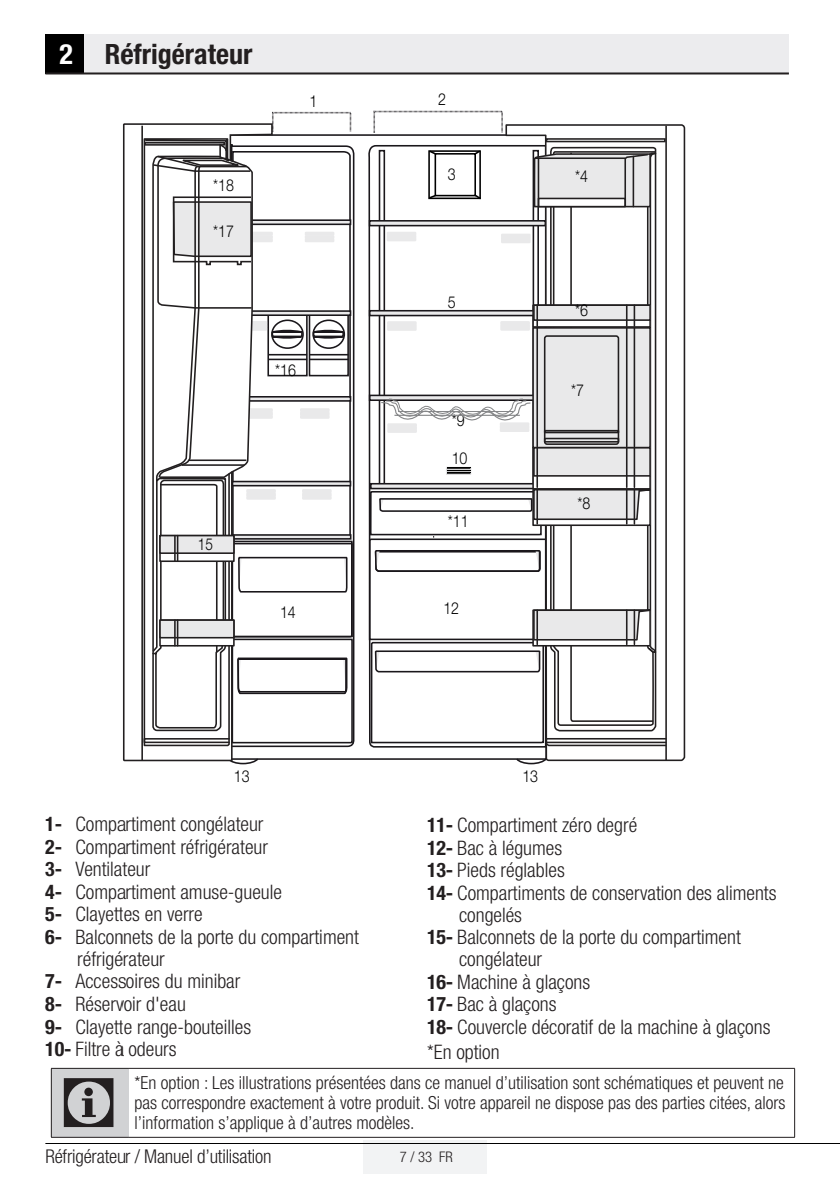
<style>
.page{position:relative;width:840px;height:1191px;background:#fff}
.page>*{position:absolute;margin:0;border:0;box-sizing:border-box;transform-origin:0 0}
.semboller{font:72px "ZIWARNUN";color:#231f20}
.Unite_Baslik{font:700 condensed 28px "Helvetica Neue LT Pro";color:#231f20}
.buzdolabı_maddeler{font:300 condensed 20px/22px "Helvetica Neue LT Pro";color:#231f20}
.Normal_Yazi__10pt{font:300 condensed 20px "Helvetica Neue LT Pro";color:#231f20}
.t1{font:300 condensed 19px "Helvetica Neue LT Pro";letter-spacing:-.01em;color:#231f20}
.Girintili_Yazi_uyari{font:300 condensed 18px/20px "Helvetica Neue LT Pro";color:#231f20;text-align:justify}
.t2{font:300 16.4px "Helvetica Neue LT Pro";color:#000;scale:.86 1}
.t3{font:300 16.4px "Helvetica Neue LT Pro";color:#000;scale:.82 1}
.t4{font:300 condensed 14.6px "Helvetica Neue LT Pro";color:#231f20}
.s1{color:#fff}
.s2{font-weight:700}
</style>
<div class="page">
<div style="left:363px;top:1140px;width:123px;height:33px;background:#f2f3f4"></div>
<hr style="left:45px;top:1143px;width:794px;height:1px;background:#000">
<div style="left:45px;top:34px;width:40px;height:40px;background:#000"></div>
<div style="left:85px;top:34px;width:703px;height:40px;background:#ececee"></div>
<hr style="left:45px;top:72px;width:743px;height:2px;background:#231f20">
<div style="left:51px;top:1068px;width:78px;height:69px;background:#d1d2d4"></div>
<hr style="left:51px;top:1137px;width:78px;height:1px;background:#231f20">
<hr style="left:129px;top:1137px;width:665px;height:1px;background:#231f20">
<hr style="left:51px;top:1068px;width:78px;height:1px;background:#231f20">
<hr style="left:51px;top:1068px;width:1px;height:69px;background:#231f20">
<hr style="left:129px;top:1068px;width:665px;height:1px;background:#231f20">
<hr style="left:793px;top:1068px;width:1px;height:69px;background:#231f20">
<svg style="left:273px;top:134px;width:231px;height:614px"></svg>
<svg style="left:231px;top:758px;width:312px;height:7px"></svg>
<div style="left:355px;top:143px;width:11px;height:611px;background:#fff"></div>
<svg style="left:123px;top:123px;width:150px;height:639px"></svg>
<svg style="left:504px;top:124px;width:180px;height:638px"></svg>
<hr style="left:141px;top:126px;width:2px;height:634px;background:#221f20">
<svg style="left:143px;top:137px;width:87px;height:610px"></svg>
<div style="left:144px;top:142px;width:81px;height:4px;border:2px solid #221f20"></div>
<svg style="left:151px;top:145px;width:204px;height:599px"></svg>
<hr style="left:174px;top:620px;width:2px;height:26px;background:#221f20">
<div style="left:143px;top:738px;width:87px;height:5px;border:2px solid #221f20"></div>
<hr style="left:665px;top:126px;width:1px;height:635px;background:#221f20">
<div style="left:545px;top:138px;width:120px;height:4px;border:2px solid #221f20"></div>
<svg style="left:372px;top:110px;width:131px;height:25px"></svg>
<svg style="left:271px;top:111px;width:81px;height:23px"></svg>
<svg style="left:367px;top:149px;width:309px;height:598px"></svg>
<p class="Unite_Baslik" style="left:60px;top:37px;width:194px"><span class="s1">2</span> Réfrigérateur</p>
<p class="t2" style="left:213px;top:175px;width:26px">*18</p>
<p class="t2" style="left:213px;top:221px;width:26px">*17</p>
<p class="t2" style="left:309px;top:91px;width:11px">1</p>
<p class="t2" style="left:275px;top:360px;width:26px">*16</p>
<p class="t3" style="left:198px;top:534px;width:20px">15</p>
<p class="t2" style="left:280px;top:602px;width:20px">14</p>
<p class="t2" style="left:234px;top:765px;width:20px">13</p>
<p class="buzdolabı_maddeler" style="left:45px;top:812px;width:220px"><span class="s2">1-</span> Compartiment congélateur</p>
<p class="buzdolabı_maddeler" style="left:45px;top:835px;width:224px"><span class="s2">2-</span> Compartiment réfrigérateur</p>
<p class="buzdolabı_maddeler" style="left:45px;top:858px;width:107px"><span class="s2">3-</span> Ventilateur</p>
<p class="buzdolabı_maddeler" style="left:45px;top:880px;width:238px"><span class="s2">4-</span> Compartiment amuse-gueule</p>
<p class="buzdolabı_maddeler" style="left:45px;top:903px;width:159px"><span class="s2">5-</span> Clayettes en verre</p>
<p class="buzdolabı_maddeler" style="left:77px;top:925px;width:283px;text-indent:-32px"><span class="s2">6-</span> Balconnets de la porte du compartiment réfrigérateur</p>
<p class="buzdolabı_maddeler" style="left:45px;top:970px;width:196px"><span class="s2">7-</span> Accessoires du minibar</p>
<p class="buzdolabı_maddeler" style="left:45px;top:992px;width:142px"><span class="s2">8-</span> Réservoir d'eau</p>
<p class="buzdolabı_maddeler" style="left:45px;top:1015px;width:207px"><span class="s2">9-</span> Clayette range-bouteilles</p>
<p class="buzdolabı_maddeler" style="left:45px;top:1038px;width:133px"><span class="s2">10-</span> Filtre à odeurs</p>
<p class="t2" style="left:438px;top:89px;width:11px">2</p>
<p class="t2" style="left:447px;top:164px;width:11px">3</p>
<p class="t2" style="left:575px;top:166px;width:17px">*4</p>
<p class="t2" style="left:447px;top:292px;width:11px">5</p>
<p class="t2" style="left:451px;top:410px;width:17px">*9</p>
<p class="t2" style="left:451px;top:448px;width:20px">10</p>
<p class="t2" style="left:447px;top:511px;width:26px">*11</p>
<p class="t2" style="left:443px;top:598px;width:20px">12</p>
<p class="t2" style="left:575px;top:300px;width:17px">*6</p>
<p class="t2" style="left:570px;top:380px;width:17px">*7</p>
<p class="t2" style="left:577px;top:493px;width:17px">*8</p>
<p class="t2" style="left:522px;top:765px;width:20px">13</p>
<p class="buzdolabı_maddeler" style="left:427px;top:813px;width:211px"><span class="s2">11-</span> Compartiment zéro degré</p>
<p class="buzdolabı_maddeler" style="left:427px;top:836px;width:136px"><span class="s2">12-</span> Bac à légumes</p>
<p class="buzdolabı_maddeler" style="left:427px;top:859px;width:139px"><span class="s2">13-</span> Pieds réglables</p>
<p class="buzdolabı_maddeler" style="left:459px;top:881px;width:319px;text-indent:-32px"><span class="s2">14-</span> Compartiments de conservation des aliments congelés</p>
<p class="buzdolabı_maddeler" style="left:459px;top:926px;width:283px;text-indent:-32px"><span class="s2">15-</span> Balconnets de la porte du compartiment congélateur</p>
<p class="buzdolabı_maddeler" style="left:427px;top:970px;width:165px"><span class="s2">16-</span> Machine à glaçons</p>
<p class="buzdolabı_maddeler" style="left:427px;top:993px;width:131px"><span class="s2">17-</span> Bac à glaçons</p>
<p class="buzdolabı_maddeler" style="left:427px;top:1015px;width:344px"><span class="s2">18-</span> Couvercle décoratif de la machine à glaçons</p>
<p class="Normal_Yazi__10pt" style="left:427px;top:1040px;width:74px">*En option</p>
<p class="semboller" style="left:59px;top:1064px;width:63px">C</p>
<p class="Girintili_Yazi_uyari" style="left:134px;top:1072px;width:652px">*En option : Les illustrations présentées dans ce manuel d’utilisation sont schématiques et peuvent ne pas correspondre exactement à votre produit. Si votre appareil ne dispose pas des parties citées, alors l’information s’applique à d’autres modèles.</p>
<p class="t1" style="left:45px;top:1144px;width:227px">Réfrigérateur / Manuel d’utilisation</p>
<p class="t4" style="left:400px;top:1148px;width:54px">7 / 33 FR</p>
</div>
